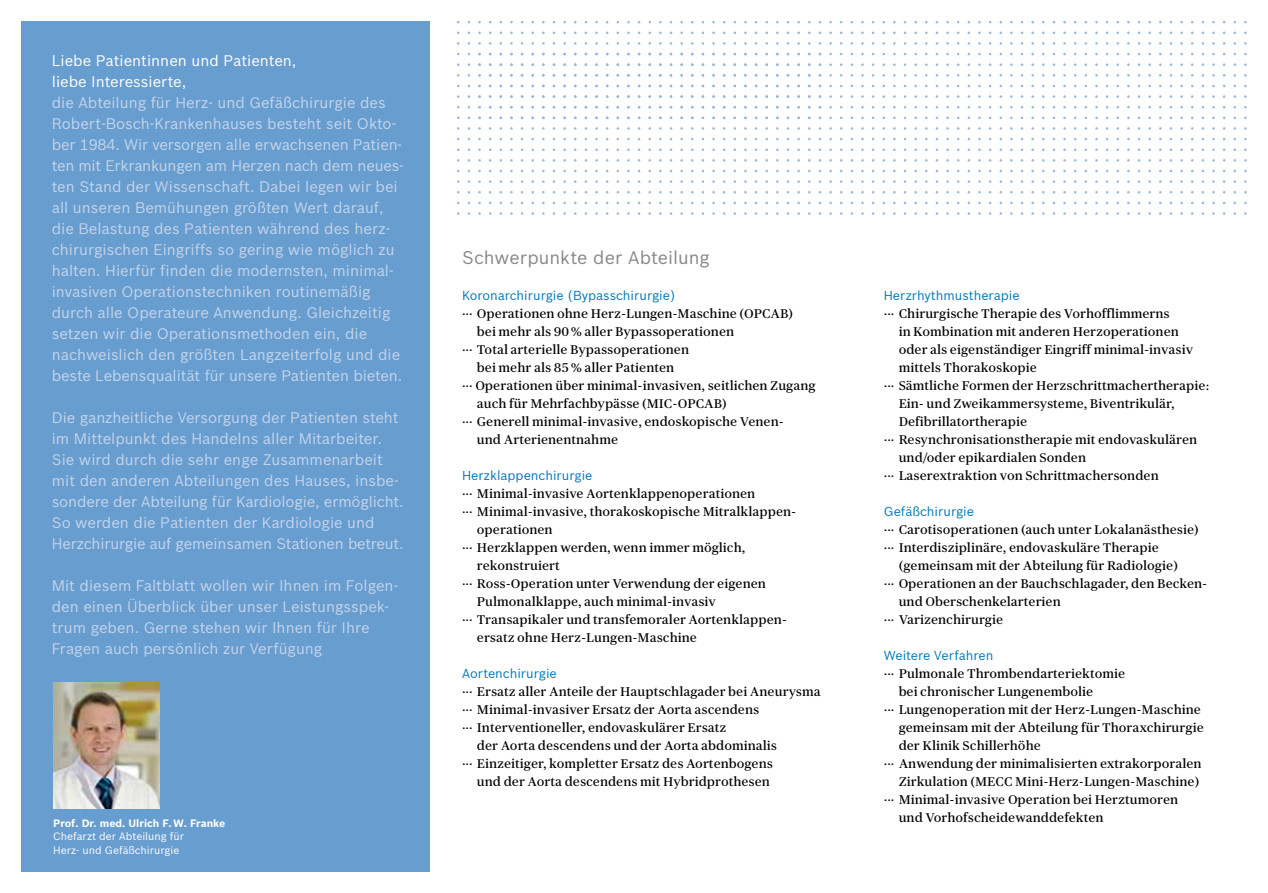
<style>
.page{position:relative;width:1268px;height:893px;background:#fff}
.page>*{position:absolute;margin:0;border:0;box-sizing:border-box;transform-origin:0 0}
.t1{font:18px "Bosch Sans";color:#87888a}
.t2{font:15px/21px "Bosch Sans";color:#c4d4eb}
.t3{font:15px/21px "Bosch Sans";color:#fff}
.t4{font:12.75px "Bosch Serif";color:#000}
.t5{font:12.75px "Bosch Sans";color:#0079bc}
.t6{font:10.5px/13.5px "Bosch Sans";color:#fff}
.t7{font:700 10.5px "Bosch Sans";color:#fff}
</style>
<div class="page">
<div style="left:21px;top:21px;width:408px;height:851px;background:#689dcf"></div>
<img style="left:53px;top:683px;width:106px;height:126px">
<p class="t3" style="left:52px;top:50px;width:246px">Liebe Patientinnen und Patienten, liebe Interessierte,</p>
<p class="t2" style="left:52px;top:92px;width:353px">die Abteilung für Herz- und Gefäßchirurgie des Robert-Bosch-Krankenhauses besteht seit Okto&shy;ber 1984. Wir versorgen alle erwachsenen Patien&shy;ten mit Erkrankungen am Herzen nach dem neues&shy;ten Stand der Wissenschaft. Dabei legen wir bei all unseren Bemühungen größten Wert darauf, die Belastung des Patienten während des herz&shy;chirurgischen Eingriffs so gering wie möglich zu halten. Hierfür finden die modernsten, minimal&shy;invasiven Operationstechniken routinemäßig durch alle Operateure Anwendung. Gleichzeitig setzen wir die Operationsmethoden ein, die nachweislich den größten Langzeiterfolg und die beste Lebensqualität für unsere Patienten bieten.</p>
<p class="t2" style="left:52px;top:407px;width:353px">Die ganzheitliche Versorgung der Patienten steht im Mittelpunkt des Handelns aller Mitarbeiter.<br>Sie wird durch die sehr enge Zusammenarbeit mit den anderen Abteilungen des Hauses, insbe&shy;sondere der Abteilung für Kardiologie, ermöglicht.<br>So werden die Patienten der Kardiologie und Herzchirurgie auf gemeinsamen Stationen betreut.</p>
<p class="t2" style="left:52px;top:575px;width:348px">Mit diesem Faltblatt wollen wir Ihnen im Folgen&shy;den einen Überblick über unser Leistungsspek&shy;trum geben. Gerne stehen wir Ihnen für Ihre Fragen auch persönlich zur Verfügung</p>
<p class="t7" style="left:53px;top:816px;width:173px">Prof. Dr. med. Ulrich F. W. Franke</p>
<p class="t6" style="left:53px;top:829px;width:132px">Chefarzt der Abteilung für<br>Herz- und Gefäßchirurgie</p>
<h1 class="t1" style="left:462px;top:246px;width:249px">Schwerpunkte der Abteilung</h1>
<p class="t5" style="left:462px;top:287px;width:215px">Koronarchirurgie (Bypasschirurgie)</p>
<p class="t4" style="left:462px;top:305px;width:332px">··· Operationen ohne Herz-Lungen-Maschine (OPCAB)</p>
<p class="t4" style="left:477px;top:323px;width:259px">bei mehr als 90% aller Bypassoperationen</p>
<p class="t4" style="left:462px;top:341px;width:228px">··· Total arterielle Bypassoperationen</p>
<p class="t4" style="left:477px;top:359px;width:199px">bei mehr als 85% aller Patienten</p>
<p class="t4" style="left:462px;top:377px;width:355px">··· Operationen über minimal-invasiven, seitlichen Zugang</p>
<p class="t4" style="left:477px;top:395px;width:251px">auch für Mehrfachbypässe (MIC-OPCAB)</p>
<p class="t4" style="left:462px;top:413px;width:323px">··· Generell minimal-invasive, endoskopische Venen-</p>
<p class="t4" style="left:477px;top:431px;width:143px">und Arterienentnahme</p>
<p class="t5" style="left:462px;top:467px;width:132px">Herzklappenchirurgie</p>
<p class="t4" style="left:462px;top:485px;width:295px">··· Minimal-invasive Aortenklappenoperationen</p>
<p class="t4" style="left:462px;top:503px;width:336px">··· Minimal-invasive, thorakoskopische Mitralklappen-</p>
<p class="t4" style="left:477px;top:521px;width:77px">operationen</p>
<p class="t4" style="left:462px;top:539px;width:285px">··· Herzklappen werden, wenn immer möglich,</p>
<p class="t4" style="left:477px;top:557px;width:84px">rekonstruiert</p>
<p class="t4" style="left:462px;top:575px;width:305px">··· Ross-Operation unter Verwendung der eigenen</p>
<p class="t4" style="left:477px;top:593px;width:240px">Pulmonalklappe, auch minimal-invasiv</p>
<p class="t4" style="left:462px;top:611px;width:326px">··· Transapikaler und transfemoraler Aortenklappen-</p>
<p class="t4" style="left:477px;top:629px;width:221px">ersatz ohne Herz-Lungen-Maschine</p>
<p class="t5" style="left:462px;top:665px;width:96px">Aortenchirurgie</p>
<p class="t4" style="left:462px;top:683px;width:360px">··· Ersatz aller Anteile der Hauptschlagader bei Aneurysma</p>
<p class="t4" style="left:462px;top:701px;width:299px">··· Minimal-invasiver Ersatz der Aorta ascendens</p>
<p class="t4" style="left:462px;top:719px;width:266px">··· Interventioneller, endovaskulärer Ersatz</p>
<p class="t4" style="left:477px;top:737px;width:301px">der Aorta descendens und der Aorta abdominalis</p>
<p class="t4" style="left:462px;top:755px;width:312px">··· Einzeitiger, kompletter Ersatz des Aortenbogens</p>
<p class="t4" style="left:477px;top:773px;width:294px">und der Aorta descendens mit Hybridprothesen</p>
<p class="t5" style="left:883px;top:287px;width:137px">Herzrhythmustherapie</p>
<p class="t4" style="left:883px;top:305px;width:287px">··· Chirurgische Therapie des Vorhofflimmerns</p>
<p class="t4" style="left:898px;top:323px;width:282px">in Kombination mit anderen Herzoperationen</p>
<p class="t4" style="left:898px;top:341px;width:296px">oder als eigenständiger Eingriff minimal-invasiv</p>
<p class="t4" style="left:898px;top:359px;width:140px">mittels Thorakoskopie</p>
<p class="t4" style="left:883px;top:377px;width:327px">··· Sämtliche Formen der Herzschrittmachertherapie:</p>
<p class="t4" style="left:898px;top:395px;width:277px">Ein- und Zweikammersysteme, Biventrikulär,</p>
<p class="t4" style="left:898px;top:413px;width:130px">Defibrillatortherapie</p>
<p class="t4" style="left:883px;top:431px;width:315px">··· Resynchronisationstherapie mit endovaskulären</p>
<p class="t4" style="left:898px;top:449px;width:189px">und/oder epikardialen Sonden</p>
<p class="t4" style="left:883px;top:467px;width:276px">··· Laserextraktion von Schrittmachersonden</p>
<p class="t5" style="left:883px;top:503px;width:92px">Gefäßchirurgie</p>
<p class="t4" style="left:883px;top:521px;width:316px">··· Carotisoperationen (auch unter Lokalanästhesie)</p>
<p class="t4" style="left:883px;top:539px;width:276px">··· Interdisziplinäre, endovaskuläre Therapie</p>
<p class="t4" style="left:898px;top:557px;width:281px">(gemeinsam mit der Abteilung für Radiologie)</p>
<p class="t4" style="left:883px;top:575px;width:325px">··· Operationen an der Bauchschlagader, den Becken-</p>
<p class="t4" style="left:898px;top:593px;width:164px">und Oberschenkelarterien</p>
<p class="t4" style="left:883px;top:611px;width:121px">··· Varizenchirurgie</p>
<p class="t5" style="left:883px;top:647px;width:111px">Weitere Verfahren</p>
<p class="t4" style="left:883px;top:665px;width:243px">··· Pulmonale Thrombendarteriektomie</p>
<p class="t4" style="left:898px;top:683px;width:196px">bei chronischer Lungenembolie</p>
<p class="t4" style="left:883px;top:701px;width:318px">··· Lungenoperation mit der Herz-Lungen-Maschine</p>
<p class="t4" style="left:898px;top:719px;width:306px">gemeinsam mit der Abteilung für Thoraxchirurgie</p>
<p class="t4" style="left:898px;top:737px;width:144px">der Klinik Schillerhöhe</p>
<p class="t4" style="left:883px;top:755px;width:319px">··· Anwendung der minimalisierten extrakorporalen</p>
<p class="t4" style="left:898px;top:773px;width:302px">Zirkulation (MECC Mini-Herz-Lungen-Maschine)</p>
<p class="t4" style="left:883px;top:791px;width:296px">··· Minimal-invasive Operation bei Herztumoren</p>
<p class="t4" style="left:898px;top:809px;width:206px">und Vorhofscheidewanddefekten</p>
</div>
